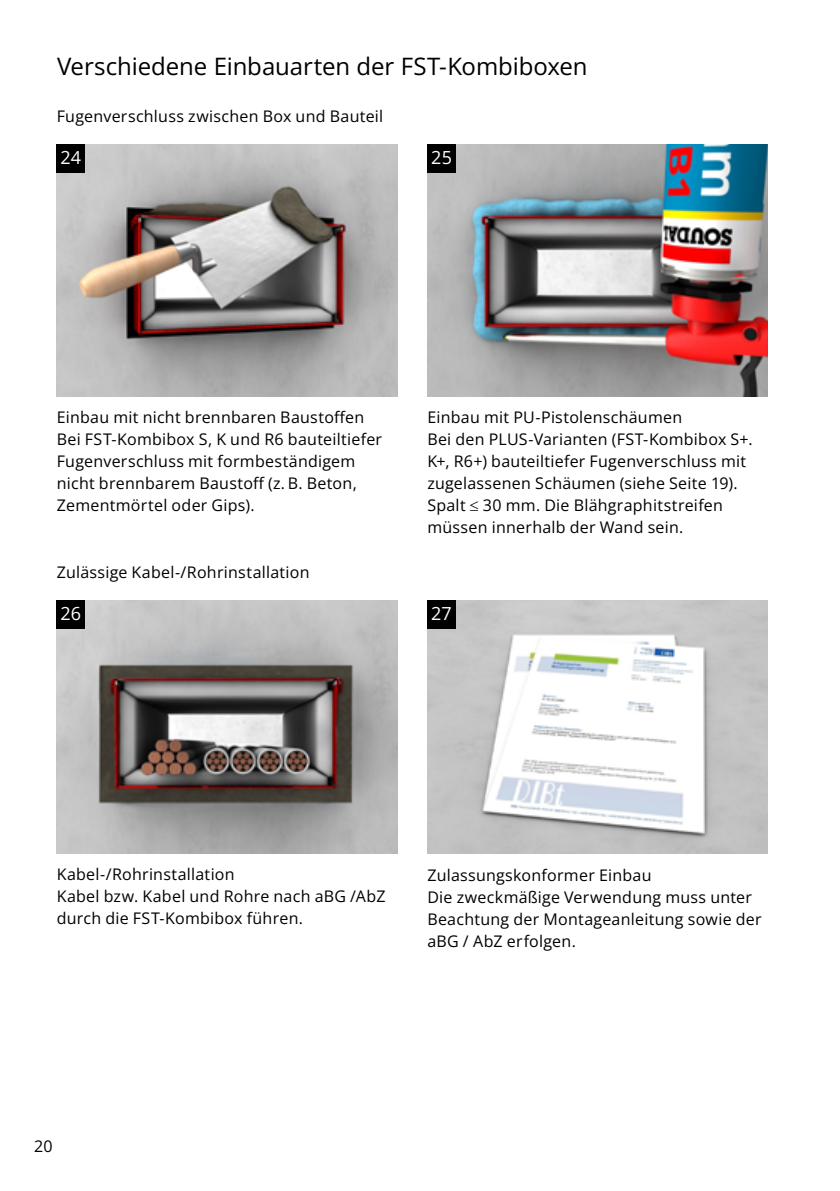
<style>
.page{position:relative;width:840px;height:1191px;background:#fff}
.page>*{position:absolute;margin:0;border:0;box-sizing:border-box;transform-origin:0 0}
.Überschrift_12pt{font:700 24px "Open Sans";letter-spacing:-.005em;color:#000}
.Nummer{font:700 18px "Open Sans";letter-spacing:.005em;color:#fff}
.copy_8pt{font:16px/22px "Open Sans";letter-spacing:.015em;color:#000}
.copy_8pt-2{font:700 16px "Open Sans";letter-spacing:.015em;color:#000}
</style>
<div class="page">
<img style="left:57px;top:144px;width:340px;height:253px">
<img style="left:57px;top:600px;width:340px;height:253px">
<img style="left:427px;top:144px;width:340px;height:253px">
<img style="left:427px;top:600px;width:340px;height:253px">
<div style="left:57px;top:144px;width:28px;height:28px;background:#000"></div>
<div style="left:57px;top:600px;width:28px;height:28px;background:#000"></div>
<div style="left:427px;top:144px;width:28px;height:28px;background:#000"></div>
<div style="left:427px;top:600px;width:28px;height:28px;background:#000"></div>
<p class="Überschrift_12pt" style="left:57px;top:50px;width:531px">Verschiedene Einbauarten der FST-Kombiboxen</p>
<p class="copy_8pt-2" style="left:57px;top:105px;width:328px">Fugenverschluss zwischen Box und Bauteil</p>
<p class="Nummer" style="left:61px;top:145px;width:22px">24</p>
<p class="Nummer" style="left:431px;top:145px;width:22px">25</p>
<p class="copy_8pt-2" style="left:57px;top:406px;width:309px">Einbau mit nicht brennbaren Baustoffen</p>
<p class="copy_8pt" style="left:57px;top:428px;width:327px">Bei FST-Kombibox S, K und R6 bauteiltiefer Fugenverschluss mit formbeständigem nicht brennbarem Baustoff (z. B. Beton, Zementmörtel oder Gips).</p>
<p class="copy_8pt-2" style="left:57px;top:561px;width:254px">Zulässige Kabel-/Rohrinstallation</p>
<p class="Nummer" style="left:61px;top:601px;width:22px">26</p>
<p class="copy_8pt-2" style="left:427px;top:406px;width:256px">Einbau mit PU-Pistolenschäumen</p>
<p class="copy_8pt" style="left:427px;top:428px;width:326px">Bei den PLUS-Varianten (FST-Kombibox S+.<br>K+, R6+) bauteiltiefer Fugenverschluss mit zugelassenen Schäumen (siehe Seite 19).<br>Spalt ≤ 30 mm. Die Blähgraphitstreifen müssen innerhalb der Wand sein.</p>
<p class="Nummer" style="left:431px;top:601px;width:22px">27</p>
<p class="copy_8pt-2" style="left:57px;top:862px;width:179px">Kabel-/Rohrinstallation</p>
<p class="copy_8pt" style="left:57px;top:884px;width:330px">Kabel bzw. Kabel und Rohre nach aBG /AbZ durch die FST-Kombibox führen.</p>
<p class="copy_8pt-2" style="left:427px;top:864px;width:225px">Zulassungskonformer Einbau</p>
<p class="copy_8pt" style="left:427px;top:885px;width:336px">Die zweckmäßige Verwendung muss unter<br>Beachtung der Montageanleitung sowie der aBG / AbZ erfolgen.</p>
<p class="copy_8pt" style="left:34px;top:1135px;width:20px">20</p>
</div>
